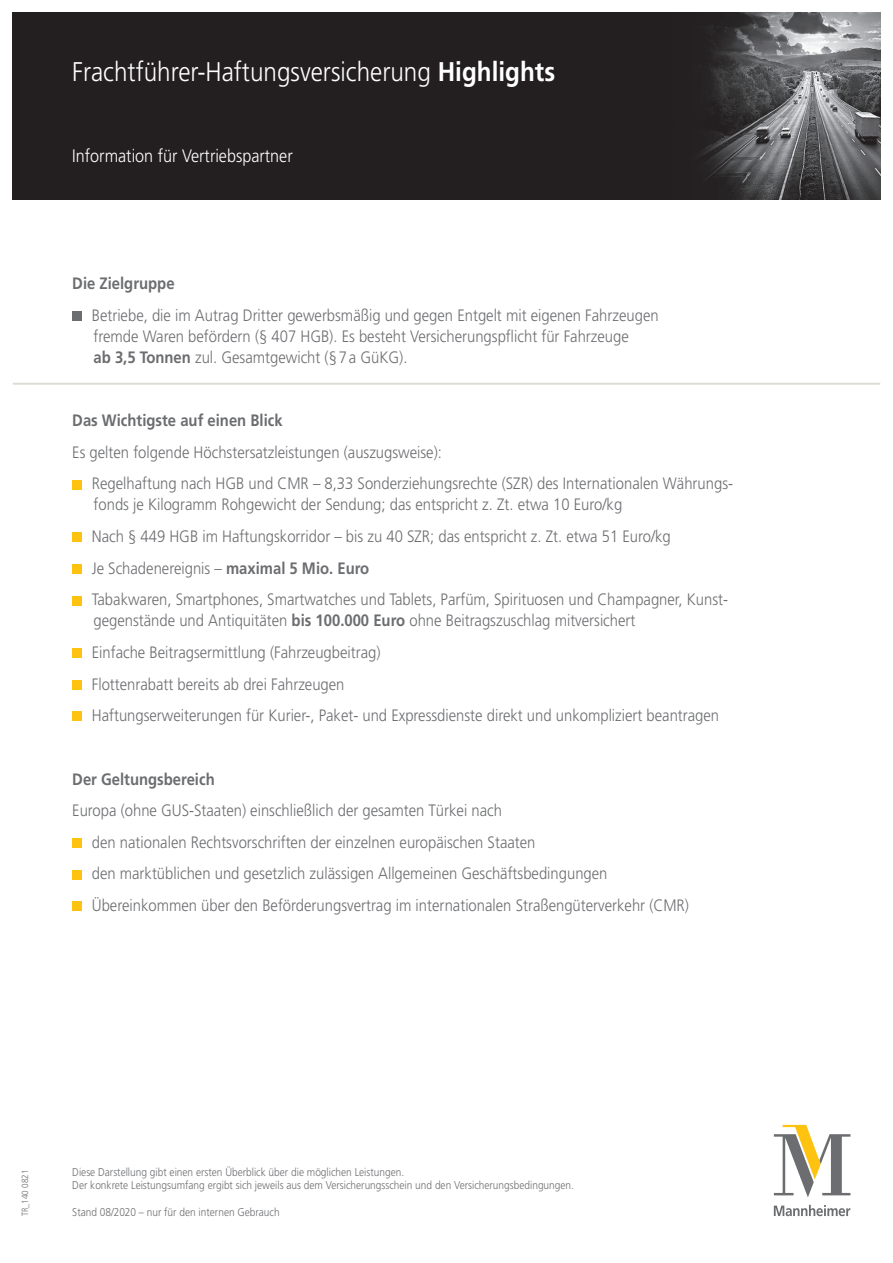
<style>
.page{position:relative;width:893px;height:1263px;background:#fff}
.page>*{position:absolute;margin:0;border:0;box-sizing:border-box;transform-origin:0 0}
.t1{font:300 27px "Frutiger";color:#fff;scale:.9 1}
.t2{font:300 18px "Frutiger";color:#fff;scale:.9 1}
.t3{font:300 16.5px/31.7px "Frutiger";color:#6c6d70;scale:.9 1}
.t4{font:700 16.5px "Frutiger";color:#6c6d70;scale:.9 1}
.t5{font:300 11.25px/13.5px "Frutiger";color:#6c6d70;scale:.9 1}
.t6{font:300 9px "Frutiger";color:#6c6d70;scale:.9 1}
.s1{font-weight:700}
</style>
<div class="page">
<img style="left:13px;top:13px;width:867px;height:187px">
<div style="left:72px;top:311px;width:10px;height:10px;background:#6c6d70"></div>
<div style="left:72px;top:480px;width:10px;height:9px;background:#fec210"></div>
<div style="left:72px;top:532px;width:10px;height:10px;background:#fec210"></div>
<div style="left:72px;top:564px;width:10px;height:10px;background:#fec210"></div>
<div style="left:72px;top:596px;width:10px;height:9px;background:#fec210"></div>
<div style="left:72px;top:648px;width:10px;height:10px;background:#fec210"></div>
<div style="left:72px;top:680px;width:10px;height:10px;background:#fec210"></div>
<div style="left:72px;top:712px;width:10px;height:9px;background:#fec210"></div>
<div style="left:72px;top:838px;width:10px;height:10px;background:#fec210"></div>
<div style="left:72px;top:870px;width:10px;height:9px;background:#fec210"></div>
<div style="left:72px;top:901px;width:10px;height:10px;background:#fec210"></div>
<svg style="left:774px;top:1125px;width:76px;height:72px"></svg>
<svg style="left:774px;top:1205px;width:76px;height:11px"></svg>
<hr style="left:13px;top:383px;width:867px;height:2px;background:#dcdcd4">
<h1 class="t1" style="left:72px;top:56px;width:538px">Frachtführer-Haftungsversicherung <span class="s1">Highlights</span></h1>
<p class="t2" style="left:72px;top:145px;width:246px">Information für Vertriebspartner</p>
<p class="t4" style="left:72px;top:274px;width:115px">Die Zielgruppe</p>
<p class="t3" style="left:92px;top:305px;width:631px;line-height:21px">Betriebe, die im Autrag Dritter gewerbsmäßig und gegen Entgelt mit eigenen Fahrzeugen fremde Waren befördern (§ 407 HGB). Es besteht Versicherungspflicht für Fahrzeuge<br><span class="s1">ab 3,5 Tonnen</span> zul. Gesamtgewicht (§7a GüKG).</p>
<p class="t4" style="left:72px;top:411px;width:235px">Das Wichtigste auf einen Blick</p>
<p class="t3" style="left:92px;top:436px;width:714px;text-indent:-20px">Es gelten folgende Höchstersatzleistungen (auszugsweise):<br>Regelhaftung nach HGB und CMR – 8,33 Sonderziehungsrechte (SZR) des Internationalen Währungs-</p>
<p class="t3" style="left:92px;top:489px;width:708px">fonds je Kilogramm Rohgewicht der Sendung; das entspricht z. Zt. etwa 10 Euro/kg<br>Nach § 449 HGB im Haftungskorridor – bis zu 40 SZR; das entspricht z. Zt. etwa 51 Euro/kg<br>Je Schadenereignis – <span class="s1">maximal 5 Mio. Euro<br></span>Tabakwaren, Smartphones, Smartwatches und Tablets, Parfüm, Spirituosen und Champagner, Kunst-</p>
<p class="t3" style="left:92px;top:605px;width:699px">gegenstände und Antiquitäten <span class="s1">bis 100.000 Euro</span> ohne Beitragszuschlag mitversichert<br>Einfache Beitragsermittlung (Fahrzeugbeitrag)<br>Flottenrabatt bereits ab drei Fahrzeugen<br>Haftungserweiterungen für Kurier-, Paket- und Expressdienste direkt und unkompliziert beantragen</p>
<p class="t4" style="left:72px;top:769px;width:160px">Der Geltungsbereich</p>
<p class="t3" style="left:92px;top:794px;width:665px;text-indent:-19px">Europa (ohne GUS-Staaten) einschließlich der gesamten Türkei nach<br>den nationalen Rechtsvorschriften der einzelnen europäischen Staaten<br>den marktüblichen und gesetzlich zulässigen Allgemeinen Geschäftsbedingungen Übereinkommen über den Beförderungsvertrag im internationalen Straßengüterverkehr (CMR)</p>
<p class="t6" style="left:20px;top:1216px;width:53px;rotate:-90deg">TR_140 0821</p>
<p class="t5" style="left:72px;top:1165px;width:559px">Diese Darstellung gibt einen ersten Überblick über die möglichen Leistungen.<br>Der konkrete Leistungsumfang ergibt sich jeweils aus dem Versicherungsschein und den Versicherungsbedingungen.</p>
<p class="t5" style="left:72px;top:1205px;width:232px">Stand 08/2020 – nur für den internen Gebrauch</p>
</div>
